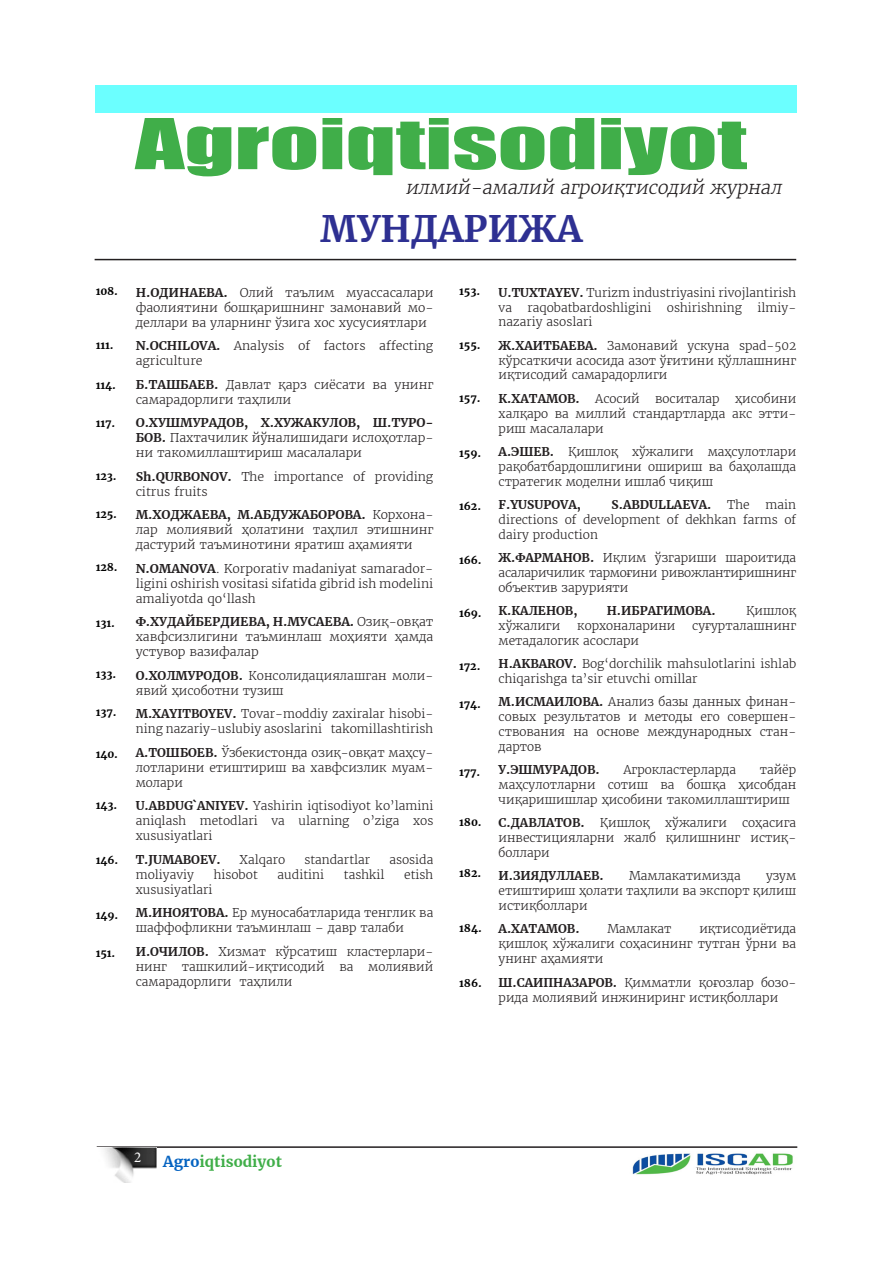
<style>
.page{position:relative;width:893px;height:1263px;background:#fff}
.page>*{position:absolute;margin:0;border:0;box-sizing:border-box;transform-origin:0 0}
.t1{font:700 36px "Merriweather";color:#2e3092}
.t2{font:italic 300 18px "Merriweather";color:#231f20}
.t3{font:700 15px "Merriweather";color:#40ae49}
.t4{font:15px "Minion Pro";color:#fff}
.t5{font:300 12px/14.9px "Merriweather";color:#231f20;text-align:justify}
.t6{font:700 12px "Merriweather";color:#231f20}
.t7{font:700 10.5px "Merriweather";color:#000}
.s1{font-weight:700}
.s2{color:#0563c1}
</style>
<div class="page">
<div style="left:96px;top:85px;width:701px;height:28px;background:#6bffff"></div>
<hr style="left:97px;top:1146px;width:700px;height:2px;background:#231f20">
<img style="left:97px;top:1147px;width:60px;height:35px">
<img style="left:632px;top:1153px;width:161px;height:22px">
<svg style="left:135px;top:118px;width:612px;height:58px"></svg>
<hr style="left:95px;top:259px;width:701px;height:1px;background:#231f20">
<p class="t7" style="left:96px;top:285px;width:24px">108.</p>
<p class="t7" style="left:96px;top:339px;width:20px">111.</p>
<p class="t7" style="left:96px;top:378px;width:22px">114.</p>
<p class="t7" style="left:96px;top:416px;width:21px">117.</p>
<p class="t7" style="left:96px;top:470px;width:23px">123.</p>
<p class="t7" style="left:96px;top:507px;width:23px">125.</p>
<p class="t7" style="left:96px;top:560px;width:24px">128.</p>
<p class="t7" style="left:96px;top:617px;width:21px">131.</p>
<p class="t7" style="left:96px;top:667px;width:22px">133.</p>
<p class="t7" style="left:96px;top:705px;width:23px">137.</p>
<p class="t7" style="left:96px;top:748px;width:24px">140.</p>
<p class="t7" style="left:96px;top:798px;width:23px">143.</p>
<p class="t7" style="left:96px;top:854px;width:24px">146.</p>
<p class="t7" style="left:96px;top:909px;width:24px">149.</p>
<p class="t7" style="left:96px;top:947px;width:21px">151.</p>
<p class="t2" style="left:405px;top:176px;width:381px">илмий-амалий агроиқтисодий журнал</p>
<p class="t1" style="left:321px;top:207px;width:263px">МУНДАРИЖА</p>
<p class="t5" style="left:136px;top:285px;width:299px"><span class="s1">Н.ОДИНАЕВА.</span> Олий таълим муассасалари фаолиятини бошқаришнинг замонавий мо&shy;деллари ва уларнинг ўзига хос хусусиятлари</p>
<p class="t5" style="left:136px;top:338px;width:299px"><span class="s1">N.ОCHILOVA.</span> Analysis of factors affecting agriculture</p>
<p class="t5" style="left:136px;top:377px;width:299px"><span class="s1">Б.ТАШБАЕВ.</span> Давлат қарз сиёсати ва унинг самарадорлиги таҳлили</p>
<p class="t5" style="left:136px;top:415px;width:299px"><span class="s1">О.ХУШМУРАДОВ, Х.ХУЖАКУЛОВ, Ш.ТУРО-БОВ.</span> Пахтачилик йўналишидаги ислоҳотлар&shy;ни такомиллаштириш масалалари</p>
<p class="t5" style="left:136px;top:469px;width:299px"><span class="s1">Sh.QURBONOV.</span> The importance of providing citrus fruits</p>
<p class="t5" style="left:136px;top:507px;width:299px"><span class="s1">М.ХОДЖАЕВА, М.АБДУЖАБОРОВА.</span> Корхона&shy;лар молиявий ҳолатини таҳлил этишнинг дастурий таъминотини яратиш аҳамияти</p>
<p class="t5" style="left:136px;top:561px;width:299px"><span class="s1">N.OMANOVA</span>. Korporativ madaniyat samarador&shy;ligini oshirish vositasi sifatida gibrid ish modelini amaliyotda qo‘llash</p>
<p class="t5" style="left:136px;top:614px;width:299px"><span class="s1">Ф.ХУДАЙБЕРДИЕВА, Н.МУСАЕВА.</span> Озиқ-овқат хавфсизлигини таъминлаш моҳияти ҳамда устувор вазифалар</p>
<p class="t5" style="left:136px;top:668px;width:299px"><span class="s1">O.ХOЛМУРOДOВ.</span> Кoнсoлидaциялaшгaн мoли&shy;явий ҳисoбoтни тузиш</p>
<p class="t5" style="left:136px;top:706px;width:299px"><span class="s1">M.XAYITBOYEV.</span> Tovar-moddiy zaxiralar hisobi&shy;ning nazariy-uslubiy asoslarini takomillashtirish</p>
<p class="t5" style="left:136px;top:745px;width:299px"><span class="s1">А.ТОШБОЕВ.</span> Ўзбекистонда озиқ-овқат маҳсу&shy;лотларини етиштириш ва хавфсизлик муам&shy;молари</p>
<p class="t5" style="left:136px;top:798px;width:299px"><span class="s1">U.ABDUG`ANIYEV.</span> Yashirin iqtisodiyot ko’lamini aniqlash metodlari va ularning o’ziga xos xususiyatlari</p>
<p class="t6" style="left:136px;top:852px;width:86px">T.JUMABOEV.</p>
<p class="t5" style="left:240px;top:852px;width:47px">Xalqaro</p>
<p class="t5" style="left:304px;top:852px;width:67px">standartlar</p>
<p class="t5" style="left:389px;top:852px;width:46px">asosida</p>
<p class="t5" style="left:136px;top:867px;width:60px">moliyaviy</p>
<p class="t5" style="left:214px;top:867px;width:46px">hisobot</p>
<p class="t5" style="left:278px;top:867px;width:48px">auditini</p>
<p class="t5" style="left:344px;top:867px;width:42px">tashkil</p>
<p class="t5" style="left:404px;top:867px;width:31px">etish</p>
<p class="t5" style="left:136px;top:882px;width:78px">xususiyatlari</p>
<p class="t5" style="left:136px;top:905px;width:299px"><span class="s1">М.ИНОЯТОВА.</span> Ер муносабатларида тенглик ва шаффофликни таъминлаш – давр талаби</p>
<p class="t5" style="left:136px;top:944px;width:299px"><span class="s1">И.ОЧИЛОВ.</span> Хизмат кўрсатиш кластерлари&shy;нинг ташкилий-иқтисодий ва молиявий самарадорлиги таҳлили</p>
<p class="t7" style="left:459px;top:285px;width:23px">153.</p>
<p class="t7" style="left:459px;top:339px;width:23px">155.</p>
<p class="t7" style="left:459px;top:391px;width:23px">157.</p>
<p class="t7" style="left:459px;top:446px;width:24px">159.</p>
<p class="t7" style="left:459px;top:500px;width:24px">162.</p>
<p class="t7" style="left:459px;top:554px;width:24px">166.</p>
<p class="t7" style="left:459px;top:607px;width:24px">169.</p>
<p class="t7" style="left:459px;top:659px;width:23px">172.</p>
<p class="t7" style="left:459px;top:697px;width:24px">174.</p>
<p class="t7" style="left:459px;top:765px;width:23px">177.</p>
<p class="t7" style="left:459px;top:816px;width:24px">180.</p>
<p class="t7" style="left:459px;top:867px;width:24px">182.</p>
<p class="t7" style="left:459px;top:922px;width:24px">184.</p>
<p class="t7" style="left:459px;top:977px;width:24px">186.</p>
<p class="t5" style="left:499px;top:285px;width:299px"><span class="s1">U.TUXTAYEV.</span> Turizm industriyasini rivojlantirish va</p>
<p class="t5" style="left:527px;top:300px;width:126px">raqobatbardoshligini</p>
<p class="t5" style="left:667px;top:300px;width:77px">oshirishning</p>
<p class="t5" style="left:757px;top:300px;width:40px">ilmiy-</p>
<p class="t5" style="left:499px;top:315px;width:96px">nazariy asoslari</p>
<p class="t5" style="left:499px;top:338px;width:299px"><span class="s1">Ж.ХАИТБАЕВА.</span> Замонавий ускуна spad-502 кўрсаткичи асосида азот ўғитини қўллашнинг иқтисодий самарадорлиги</p>
<p class="t6" style="left:499px;top:391px;width:83px">К.ХАТАМОВ.</p>
<p class="t5" style="left:595px;top:391px;width:46px">Асосий</p>
<p class="t5" style="left:655px;top:391px;width:66px">воситалар</p>
<p class="t5" style="left:499px;top:391px;width:299px;text-indent:237px">ҳисобини халқаро ва миллий стандартларда акс этти&shy;риш масалалари</p>
<p class="t5" style="left:499px;top:444px;width:299px"><span class="s1">А.ЭШЕВ.</span> Қишлоқ хўжалиги маҳсулотлари рақобатбардошлигини ошириш ва баҳолашда стратегик моделни ишлаб чиқиш</p>
<p class="t6" style="left:499px;top:497px;width:84px">F.YUSUPOVA,</p>
<p class="t6" style="left:612px;top:497px;width:101px">S.ABDULLAEVA.</p>
<p class="t5" style="left:727px;top:497px;width:24px">The</p>
<p class="t5" style="left:499px;top:497px;width:299px;text-indent:267px">main directions of development of dekhkan farms of dairy production</p>
<p class="t5" style="left:499px;top:550px;width:299px"><span class="s1">Ж.ФАРМАНОВ.</span> Иқлим ўзгариши шароитида асаларичилик тармоғини ривожлантиришнинг объектив зарурияти</p>
<p class="t6" style="left:499px;top:603px;width:80px">К.КАЛЕНОВ,</p>
<p class="t6" style="left:607px;top:603px;width:110px">Н.ИБРАГИМОВА.</p>
<p class="t5" style="left:746px;top:603px;width:52px">Қишлоқ</p>
<p class="t5" style="left:499px;top:618px;width:63px">хўжалиги</p>
<p class="t5" style="left:577px;top:618px;width:100px">корхоналарини</p>
<p class="t5" style="left:692px;top:618px;width:105px">суғурталашнинг</p>
<p class="t5" style="left:499px;top:633px;width:142px">метадалогик асослари</p>
<p class="t5" style="left:499px;top:656px;width:299px"><span class="s1">H.AKBAROV.</span> Bog‘dorchilik mahsulotlarini ishlab chiqarishga ta’sir etuvchi omillar</p>
<p class="t5" style="left:499px;top:695px;width:299px"><span class="s1">М.ИСМАИЛОВА.</span> Анализ базы данных финан&shy;совых результатов и методы его совершен&shy;ствования на основе международных стан&shy;дартов</p>
<p class="t6" style="left:499px;top:762px;width:103px">У.ЭШМУРАДОВ.</p>
<p class="t5" style="left:623px;top:762px;width:114px">Агрокластерларда</p>
<p class="t5" style="left:499px;top:762px;width:299px;text-indent:261px">тайёр маҳсулотларни сотиш ва бошқа ҳисобдан чиқаришишлар ҳисобини такомиллаштириш</p>
<p class="t6" style="left:499px;top:815px;width:88px">С.ДАВЛАТОВ.</p>
<p class="t5" style="left:600px;top:816px;width:52px">Қишлоқ</p>
<p class="t5" style="left:665px;top:816px;width:63px">хўжалиги</p>
<p class="t5" style="left:499px;top:816px;width:299px;text-indent:244px">соҳасига инвестицияларни жалб қилишнинг истиқ&shy;боллари</p>
<p class="t6" style="left:499px;top:868px;width:107px">И.ЗИЯДУЛЛАЕВ.</p>
<p class="t5" style="left:629px;top:869px;width:113px">Мамлакатимизда</p>
<p class="t5" style="left:499px;top:869px;width:299px;text-indent:267px">узум етиштириш ҳолати таҳлили ва экспорт қилиш истиқболлари</p>
<p class="t6" style="left:499px;top:922px;width:82px">А.ХАТАМОВ.</p>
<p class="t5" style="left:607px;top:922px;width:66px">Мамлакат</p>
<p class="t5" style="left:499px;top:922px;width:299px;text-indent:201px">иқтисодиётида қишлоқ хўжалиги соҳасининг тутган ўрни ва унинг аҳамияти</p>
<p class="t6" style="left:499px;top:975px;width:120px">Ш.САИПНАЗАРОВ.</p>
<p class="t5" style="left:624px;top:975px;width:173px">Қимматли қоғозлар бозо-</p>
<p class="t5" style="left:499px;top:990px;width:281px">рида молиявий инжиниринг истиқболлари</p>
<p class="t4" style="left:134px;top:1147px;width:9px">2</p>
<p class="t3" style="left:163px;top:1152px;width:120px"><span class="s2">Agro</span>iqtisodiyot</p>
</div>
